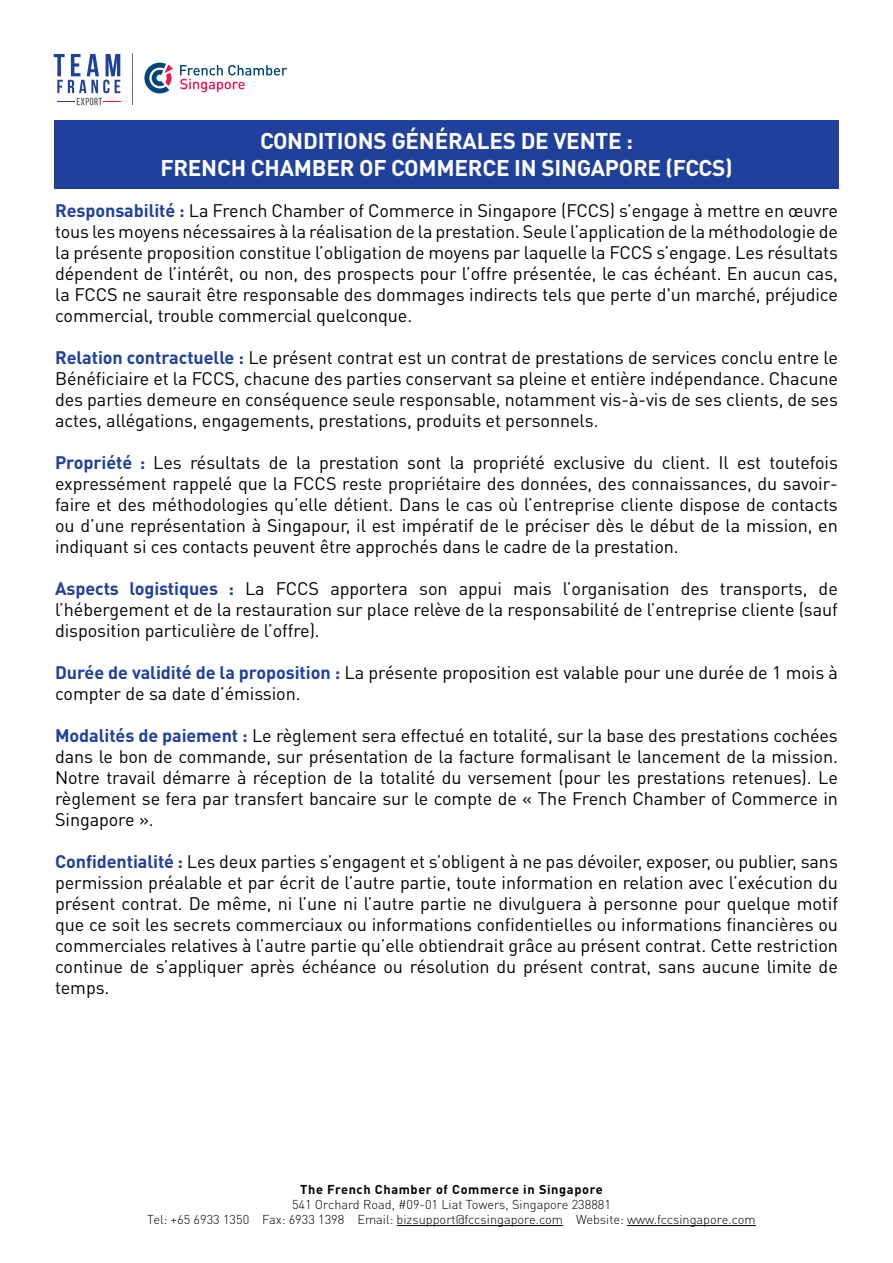
<style>
.page{position:relative;width:893px;height:1263px;background:#fff}
.page>*{position:absolute;margin:0;border:0;box-sizing:border-box;transform-origin:0 0}
.t1{font:700 22.5px/27px "DIN Pro";letter-spacing:-.01em;color:#fff;text-align:center}
.t2{font:18px/21px "DIN Pro";letter-spacing:-.005em;color:#000;text-align:justify}
.t3{font:300 12.75px/15px "DIN Pro";color:#000;text-align:center}
.t4{font:700 12.75px "DIN Pro";letter-spacing:.05em;color:#000}
.s1{font-weight:700;color:#20419b}
</style>
<div class="page">
<svg style="left:54px;top:54px;width:66px;height:51px"></svg>
<hr style="left:132px;top:54px;width:1px;height:51px;background:#6d6e71">
<svg style="left:144px;top:63px;width:29px;height:30px"></svg>
<svg style="left:180px;top:65px;width:107px;height:27px"></svg>
<hr style="left:397px;top:1225px;width:166px;height:1px;background:#000">
<hr style="left:627px;top:1225px;width:129px;height:1px;background:#000">
<div style="left:54px;top:120px;width:785px;height:69px;background:#20419b"></div>
<p class="t1" style="left:160px;top:127px;width:574px">CONDITIONS GÉNÉRALES DE VENTE :<br>FRENCH CHAMBER OF COMMERCE IN SINGAPORE (FCCS)</p>
<p class="t2" style="left:55px;top:199px;width:784px"><span class="s1">Responsabilité :</span> La French Chamber of Commerce in Singapore (FCCS) s’engage à mettre en œuvre tous les moyens nécessaires à la réalisation de la prestation. Seule l’application de la méthodologie de la présente proposition constitue l’obligation de moyens par laquelle la FCCS s’engage. Les résultats dépendent de l’intérêt, ou non, des prospects pour l’offre présentée, le cas échéant. En aucun cas, la FCCS ne saurait être responsable des dommages indirects tels que perte d'un marché, préjudice commercial, trouble commercial quelconque.</p>
<p class="t2" style="left:55px;top:346px;width:784px"><span class="s1">Relation contractuelle :</span> Le présent contrat est un contrat de prestations de services conclu entre le Bénéficiaire et la FCCS, chacune des parties conservant sa pleine et entière indépendance. Chacune des parties demeure en conséquence seule responsable, notamment vis-à-vis de ses clients, de ses actes, allégations, engagements, prestations, produits et personnels.</p>
<p class="t2" style="left:55px;top:451px;width:784px"><span class="s1">Propriété :</span> Les résultats de la prestation sont la propriété exclusive du client. Il est toutefois expressément rappelé que la FCCS reste propriétaire des données, des connaissances, du savoir&shy;faire et des méthodologies qu’elle détient. Dans le cas où l’entreprise cliente dispose de contacts ou d’une représentation à Singapour, il est impératif de le préciser dès le début de la mission, en indiquant si ces contacts peuvent être approchés dans le cadre de la prestation.</p>
<p class="t2" style="left:55px;top:577px;width:784px"><span class="s1">Aspects logistiques :</span> La FCCS apportera son appui mais l’organisation des transports, de l’hébergement et de la restauration sur place relève de la responsabilité de l’entreprise cliente (sauf disposition particulière de l’offre).</p>
<p class="t2" style="left:55px;top:661px;width:784px"><span class="s1">Durée de validité de la proposition :</span> La présente proposition est valable pour une durée de 1 mois à compter de sa date d’émission.</p>
<p class="t2" style="left:55px;top:724px;width:784px"><span class="s1">Modalités de paiement :</span> Le règlement sera effectué en totalité, sur la base des prestations cochées dans le bon de commande, sur présentation de la facture formalisant le lancement de la mission.<br>Notre travail démarre à réception de la totalité du versement (pour les prestations retenues). Le règlement se fera par transfert bancaire sur le compte de « The French Chamber of Commerce in Singapore ».</p>
<p class="t2" style="left:55px;top:850px;width:784px"><span class="s1">Confidentialité :</span> Les deux parties s’engagent et s’obligent à ne pas dévoiler, exposer, ou publier, sans permission préalable et par écrit de l’autre partie, toute information en relation avec l’exécution du présent contrat. De même, ni l’une ni l’autre partie ne divulguera à personne pour quelque motif que ce soit les secrets commerciaux ou informations confidentielles ou informations financières ou commerciales relatives à l’autre partie qu’elle obtiendrait grâce au présent contrat. Cette restriction continue de s’appliquer après échéance ou résolution du présent contrat, sans aucune limite de temps.</p>
<p class="t4" style="left:300px;top:1180px;width:304px">The French Chamber of Commerce in Singapore</p>
<p class="t3" style="left:147px;top:1196px;width:610px">541 Orchard Road, #09-01 Liat Towers, Singapore 238881<br>Tel: +65 6933 1350 Fax: 6933 1398 Email: bizsupport@fccsingapore.com Website: www.fccsingapore.com</p>
</div>
